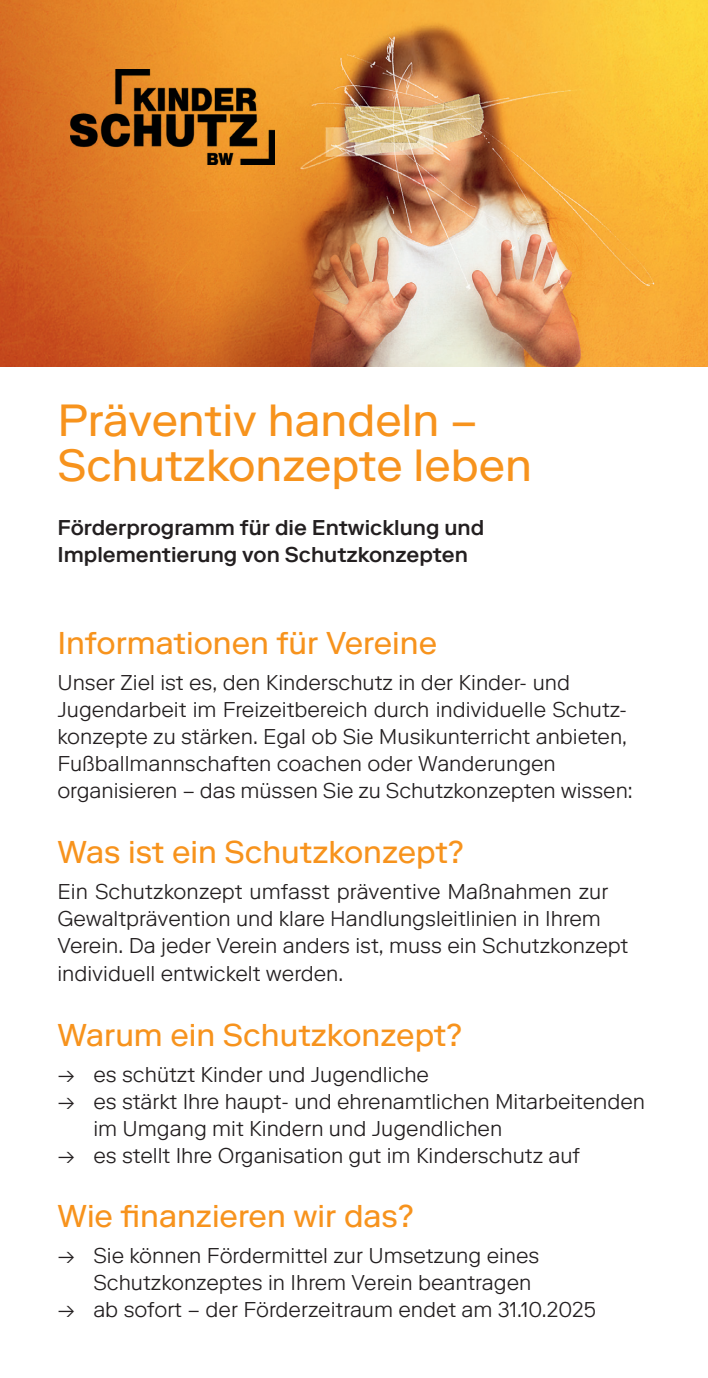
<style>
.page{position:relative;width:708px;height:1378px;background:#fff}
.page>*{position:absolute;margin:0;border:0;box-sizing:border-box;transform-origin:0 0}
.t1{font:45px/45px "Riforma LL";color:#f7931d}
.t2{font:31.5px "Riforma LL";color:#f7931d}
.t3{font:300 21.38px/27px "Riforma LL";color:#231f20}
.t4{font:500 21.38px/27px "Riforma LL";color:#231f20}
</style>
<div class="page">
<img style="left:0;top:0;width:708px;height:366px">
<img style="left:70px;top:70px;width:205px;height:94px">
<h1 class="t1" style="left:57px;top:397px;width:476px">Präventiv handeln –<br>Schutzkonzepte leben</h1>
<p class="t4" style="left:57px;top:513px;width:428px">Förderprogramm für die Entwicklung und<br>Implementierung von Schutzkonzepten</p>
<h2 class="t2" style="left:57px;top:622px;width:381px">Informationen für Vereine</h2>
<p class="t3" style="left:57px;top:668px;width:577px">Unser Ziel ist es, den Kinderschutz in der Kinder- und Jugendarbeit im Freizeitbereich durch individuelle Schutz&shy;konzepte zu stärken. Egal ob Sie Musikunterricht anbieten, Fußballmannschaften coachen oder Wanderungen organisieren – das müssen Sie zu Schutzkonzepten wissen:</p>
<h2 class="t2" style="left:57px;top:831px;width:408px">Was ist ein Schutzkonzept?</h2>
<p class="t3" style="left:57px;top:877px;width:572px">Ein Schutzkonzept umfasst präventive Maßnahmen zur Gewaltprävention und klare Handlungsleitlinien in Ihrem Verein. Da jeder Verein anders ist, muss ein Schutzkonzept individuell entwickelt werden.</p>
<h2 class="t2" style="left:57px;top:1014px;width:406px">Warum ein Schutzkonzept?</h2>
<p class="t3" style="left:57px;top:1060px;width:373px">→ es schützt Kinder und Jugendliche</p>
<p class="t3" style="left:93px;top:1087px;width:553px;text-indent:-36px">→ es stärkt Ihre haupt- und ehrenamtlichen Mitarbeitenden im Umgang mit Kindern und Jugendlichen</p>
<p class="t3" style="left:57px;top:1141px;width:524px">→ es stellt Ihre Organisation gut im Kinderschutz auf</p>
<h2 class="t2" style="left:57px;top:1196px;width:358px">Wie finanzieren wir das?</h2>
<p class="t3" style="left:93px;top:1242px;width:448px;text-indent:-36px">→ Sie können Fördermittel zur Umsetzung eines<br>Schutzkonzeptes in Ihrem Verein beantragen</p>
<p class="t3" style="left:57px;top:1296px;width:540px">→ ab sofort – der Förderzeitraum endet am 31.10.2025</p>
</div>
